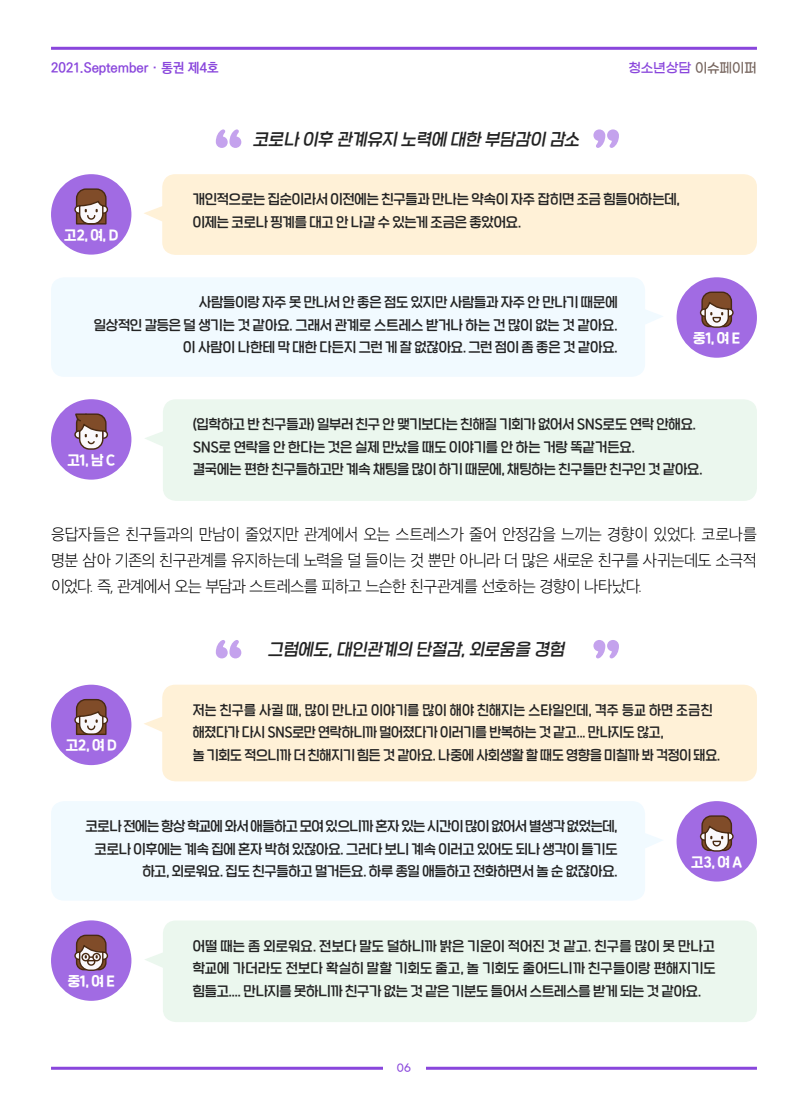
<style>
.page{position:relative;width:808px;height:1106px;background:#fff}
.page>*{position:absolute;margin:0;border:0;box-sizing:border-box;transform-origin:0 0}
.t1{font:italic 16.5px "SD Nemony 2 c Basic Rg";color:#232323}
.t2{font:15.75px/26.2px "SD Gothic Neoa b Ult Lt";letter-spacing:-.045em;color:#000;text-align:justify;scale:.96 1}
.t3{font:13.5px/22.5px "SD Nemony 2 c Basic Rg";letter-spacing:-.005em;color:#232323}
.t4{font:13.5px/22.5px "SD Nemony 2 c Basic Rg";letter-spacing:-.005em;color:#232323;scale:.95 1}
.t5{font:13.5px "SD Nemony 2 d Basic Bd";letter-spacing:-.005em;color:#fff}
.t6{font:700 13.5px "Ko Pub Dotum";letter-spacing:-.01em;color:#8946dc}
.t7{font:13.5px "Gmarket Sans TTF Medium";letter-spacing:-.025em;color:#8946dc}
.t8{font:10.5px "Gmarket Sans TTF Medium";color:#8946dc}
.s1{color:#75645d}
</style>
<div class="page">
<hr style="left:51px;top:47px;width:706px;height:3px;background:#8946dc">
<hr style="left:51px;top:1066px;width:706px;height:3px;background:#8946dc">
<div style="left:383px;top:1054px;width:42px;height:30px;background:#fff"></div>
<div style="left:144px;top:174px;width:613px;height:81px;background:#fff1d7"></div>
<div style="left:51px;top:174px;width:80px;height:80px;background:#a16be3;border-radius:50%"></div>
<div style="left:99px;top:205px;width:9px;height:9px;border:1px solid #482911;border-radius:50%"></div>
<div style="left:74px;top:205px;width:9px;height:9px;border:1px solid #482911;border-radius:50%"></div>
<svg style="left:75px;top:188px;width:32px;height:36px"></svg>
<div style="left:76px;top:212px;width:31px;height:12px;border:1px solid #482911"></div>
<div style="left:145px;top:399px;width:612px;height:102px;background:#ebf7ee"></div>
<div style="left:51px;top:399px;width:80px;height:80px;background:#a16be3;border-radius:50%"></div>
<svg style="left:74px;top:413px;width:34px;height:37px"></svg>
<svg style="left:216px;top:129px;width:25px;height:19px"></svg>
<svg style="left:593px;top:129px;width:26px;height:19px"></svg>
<div style="left:51px;top:278px;width:612px;height:99px;background:#f1faff"></div>
<div style="left:676px;top:277px;width:81px;height:81px;background:#a16be3;border-radius:50%"></div>
<div style="left:700px;top:308px;width:9px;height:9px;border:1px solid #482911;border-radius:50%"></div>
<div style="left:724px;top:308px;width:10px;height:9px;border:1px solid #482911;border-radius:50%"></div>
<svg style="left:701px;top:291px;width:32px;height:37px"></svg>
<div style="left:144px;top:684px;width:613px;height:97px;background:#fff1d7"></div>
<div style="left:51px;top:684px;width:80px;height:81px;background:#a16be3;border-radius:50%"></div>
<div style="left:99px;top:715px;width:9px;height:9px;border:1px solid #482911;border-radius:50%"></div>
<div style="left:74px;top:715px;width:9px;height:9px;border:1px solid #482911;border-radius:50%"></div>
<svg style="left:75px;top:699px;width:32px;height:35px"></svg>
<div style="left:76px;top:722px;width:31px;height:13px;border:1px solid #482911"></div>
<div style="left:145px;top:921px;width:612px;height:101px;background:#ebf7ee"></div>
<div style="left:51px;top:920px;width:80px;height:80px;background:#a16be3;border-radius:50%"></div>
<div style="left:74px;top:951px;width:9px;height:9px;border:1px solid #482911;border-radius:50%"></div>
<div style="left:99px;top:951px;width:9px;height:9px;border:1px solid #482911;border-radius:50%"></div>
<svg style="left:75px;top:934px;width:32px;height:37px"></svg>
<svg style="left:216px;top:640px;width:25px;height:18px"></svg>
<svg style="left:593px;top:640px;width:26px;height:18px"></svg>
<div style="left:51px;top:801px;width:612px;height:99px;background:#f1faff"></div>
<div style="left:676px;top:801px;width:81px;height:80px;background:#a16be3;border-radius:50%"></div>
<div style="left:700px;top:832px;width:9px;height:8px;border:1px solid #482911;border-radius:50%"></div>
<div style="left:724px;top:832px;width:10px;height:8px;border:1px solid #482911;border-radius:50%"></div>
<svg style="left:701px;top:815px;width:32px;height:36px"></svg>
<p class="t6" style="left:51px;top:61px;width:169px">2021.September · 통권 제4호</p>
<p class="t7" style="left:628px;top:61px;width:130px">청소년상담 <span class="s1">이슈페이퍼</span></p>
<p class="t5" style="left:64px;top:225px;width:56px">고2, 여, D</p>
<p class="t1" style="left:253px;top:127px;width:332px">코로나 이후 관계유지 노력에 대한 부담감이 감소</p>
<p class="t3" style="left:193px;top:188px;width:488px">개인적으로는 집순이라서 이전에는 친구들과 만나는 약속이 자주 잡히면 조금 힘들어하는데, 이제는 코로나 핑계를 대고 안 나갈 수 있는게 조금은 좋았어요.</p>
<p class="t3" style="left:94px;top:291px;width:525px;text-align:right">사람들이랑 자주 못 만나서 안 좋은 점도 있지만 사람들과 자주 안 만나기 때문에<br>일상적인 갈등은 덜 생기는 것 같아요. 그래서 관계로 스트레스 받거나 하는 건 많이 없는 것 같아요. 이 사람이 나한테 막 대한 다든지 그런 게 잘 없잖아요. 그런 점이 좀 좋은 것 같아요.</p>
<p class="t5" style="left:693px;top:328px;width:49px">중1, 여 E</p>
<p class="t5" style="left:67px;top:450px;width:49px">고1, 남 C</p>
<p class="t3" style="left:193px;top:413px;width:511px">(입학하고 반 친구들과) 일부러 친구 안 맺기보다는 친해질 기회가 없어서 SNS로도 연락 안해요.<br>SNS로 연락을 안 한다는 것은 실제 만났을 때도 이야기를 안 하는 거랑 똑같거든요.<br>결국에는 편한 친구들하고만 계속 채팅을 많이 하기 때문에, 채팅하는 친구들만 친구인 것 같아요.</p>
<p class="t2" style="left:51px;top:521px;width:737px">응답자들은 친구들과의 만남이 줄었지만 관계에서 오는 스트레스가 줄어 안정감을 느끼는 경향이 있었다. 코로나를 명분 삼아 기존의 친구관계를 유지하는데 노력을 덜 들이는 것 뿐만 아니라 더 많은 새로운 친구를 사귀는데도 소극적 이었다. 즉, 관계에서 오는 부담과 스트레스를 피하고 느슨한 친구관계를 선호하는 경향이 나타났다.</p>
<p class="t5" style="left:66px;top:735px;width:52px">고2, 여 D</p>
<p class="t1" style="left:268px;top:637px;width:301px">그럼에도,대인관계의 단절감,외로움을 경험</p>
<p class="t4" style="left:193px;top:698px;width:557px">저는 친구를 사귈 때, 많이 만나고 이야기를 많이 해야 친해지는 스타일인데, 격주 등교 하면 조금친 해졌다가 다시 SNS로만 연락하니까 멀어졌다가 이러기를 반복하는 것 같고... 만나지도 않고,<br>놀 기회도 적으니까 더 친해지기 힘든 것 같아요. 나중에 사회생활 할 때도 영향을 미칠까 봐 걱정이 돼요.</p>
<p class="t3" style="left:86px;top:814px;width:533px;text-align:right">코로나 전에는 항상 학교에 와서 애들하고 모여 있으니까 혼자 있는 시간이 많이 없어서 별생각 없었는데, 코로나 이후에는 계속 집에 혼자 박혀 있잖아요. 그러다 보니 계속 이러고 있어도 되나 생각이 들기도 하고, 외로워요. 집도 친구들하고 멀거든요. 하루 종일 애들하고 전화하면서 놀 순 없잖아요.</p>
<p class="t5" style="left:691px;top:852px;width:52px">고3, 여 A</p>
<p class="t5" style="left:68px;top:971px;width:49px">중1, 여 E</p>
<p class="t3" style="left:193px;top:934px;width:524px;text-align:justify">어떨 때는 좀 외로워요. 전보다 말도 덜하니까 밝은 기운이 적어진 것 같고. 친구를 많이 못 만나고 학교에 가더라도 전보다 확실히 말할 기회도 줄고, 놀 기회도 줄어드니까 친구들이랑 편해지기도 힘들고.... 만나지를 못하니까 친구가 없는 것 같은 기분도 들어서 스트레스를 받게 되는 것 같아요.</p>
<p class="t8" style="left:397px;top:1062px;width:16px">06</p>
</div>
